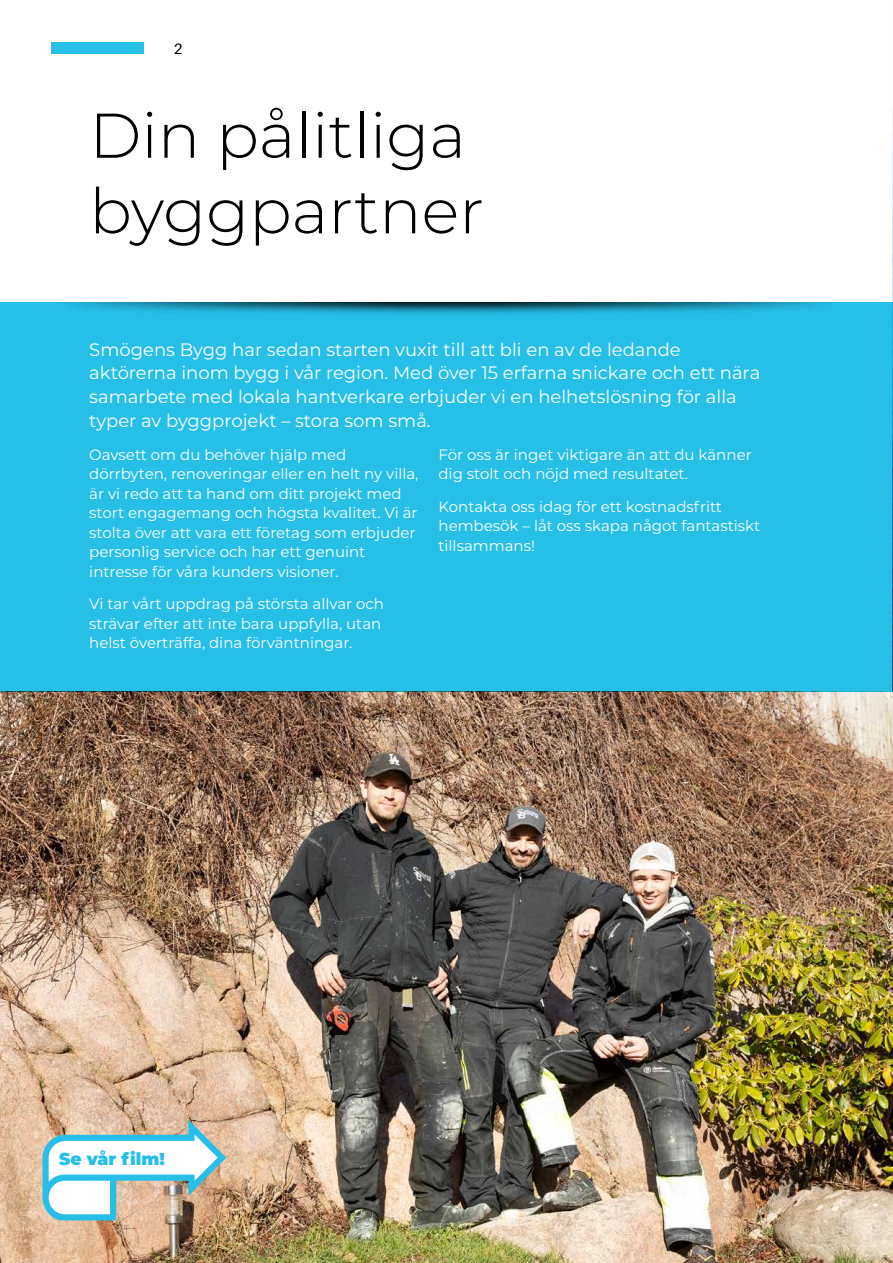
<style>
.page{position:relative;width:893px;height:1263px;background:#fff}
.page>*{position:absolute;margin:0;border:0;box-sizing:border-box;transform-origin:0 0}
.t1{font:300 63px/75.6px "Montserrat";color:#000}
.t2{font:18px/24px "Montserrat";color:#fff}
.t3{font:900 17.25px "Montserrat";color:#27bfe8}
.t4{font:15px/19.5px "Montserrat";color:#fff}
.t5{font:15px "Aileron";color:#000}
</style>
<div class="page">
<img style="left:892px;top:109px;width:1px;height:193px">
<img style="left:0;top:691px;width:893px;height:572px">
<div style="left:51px;top:43px;width:93px;height:11px;background:#27bfe8"></div>
<div style="left:0;top:302px;width:893px;height:389px;background:#27bfe8"></div>
<svg style="left:43px;top:1120px;width:183px;height:100px"></svg>
<p class="t5" style="left:174px;top:41px;width:10px">2</p>
<h1 class="t1" style="left:89px;top:96px;width:396px">Din pålitliga byggpartner</h1>
<p class="t2" style="left:89px;top:336px;width:672px">Smögens Bygg har sedan starten vuxit till att bli en av de ledande aktörerna inom bygg i vår region. Med över 15 erfarna snickare och ett nära samarbete med lokala hantverkare erbjuder vi en helhetslösning för alla typer av byggprojekt – stora som små.</p>
<p class="t4" style="left:89px;top:444px;width:331px">Oavsett om du behöver hjälp med dörrbyten, renoveringar eller en helt ny villa, är vi redo att ta hand om ditt projekt med stort engagemang och högsta kvalitet. Vi är stolta över att vara ett företag som erbjuder personlig service och har ett genuint intresse för våra kunders visioner.</p>
<p class="t4" style="left:89px;top:593px;width:296px">Vi tar vårt uppdrag på största allvar och strävar efter att inte bara uppfylla, utan helst överträffa, dina förväntningar.</p>
<p class="t4" style="left:438px;top:444px;width:315px">För oss är inget viktigare än att du känner dig stolt och nöjd med resultatet.</p>
<p class="t4" style="left:438px;top:496px;width:323px">Kontakta oss idag för ett kostnadsfritt hembesök – låt oss skapa något fantastiskt tillsammans!</p>
<p class="t3" style="left:59px;top:1146px;width:107px">Se vår film!</p>
</div>
